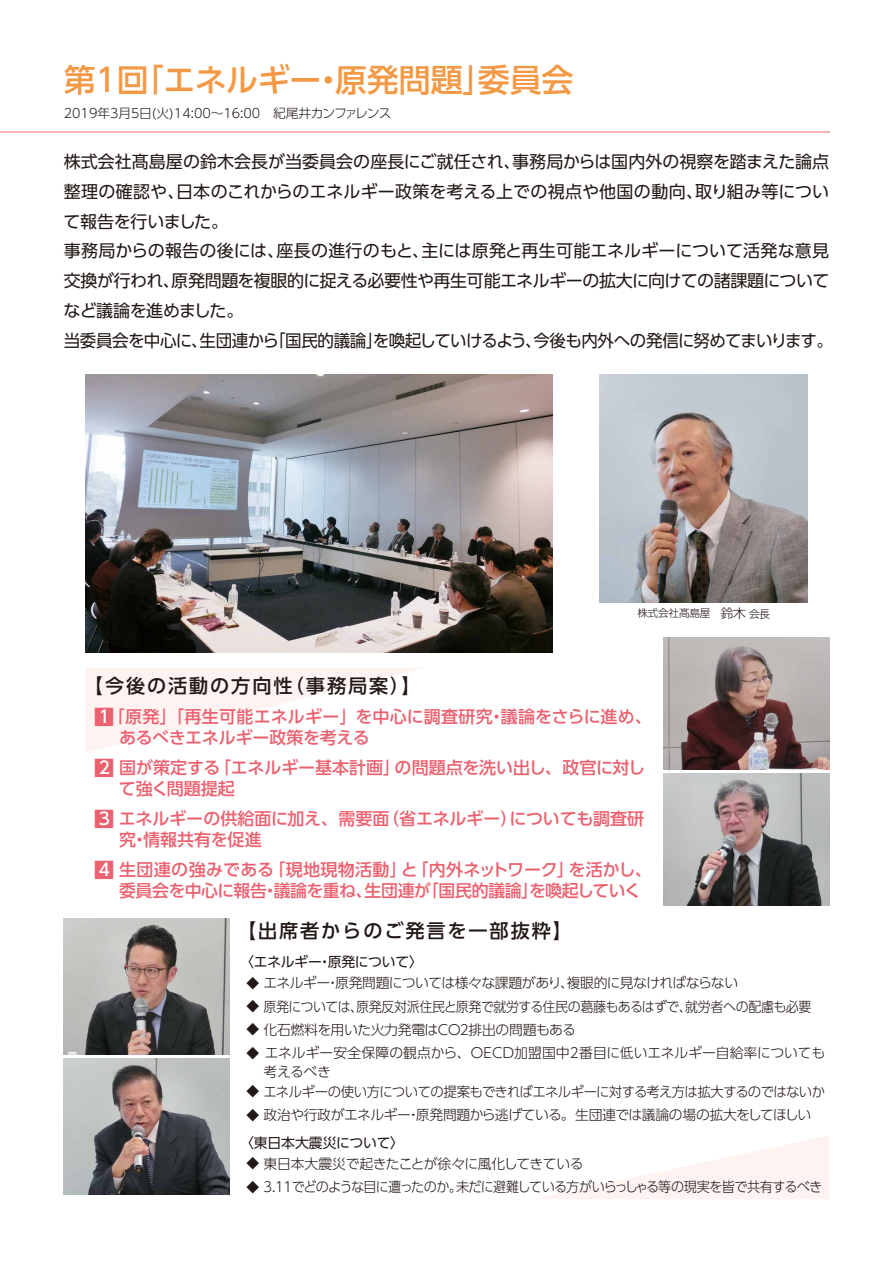
<style>
.page{position:relative;width:893px;height:1263px;background:#fff}
.page>*{position:absolute;margin:0;border:0;box-sizing:border-box;transform-origin:0 0}
.t1{font:500 31.95px "UD Shin Go Pro";color:#f39945}
.t2{font:500 19.2px "UD Shin Go Pro";letter-spacing:.1em;color:#221815}
.t3{font:16.95px/29.7px "UD Shin Go Pro";letter-spacing:-.02em;color:#221815}
.t4{font:500 16.95px/21.3px "UD Shin Go Pro";letter-spacing:-.01em;color:#eb616f}
.t5{font:300 13.8px/27.6px "UD Shin Go Pro";letter-spacing:-.04em;color:#221815}
.t6{font:300 13.8px "UD Shin Go Pro";letter-spacing:-.04em;color:#221815;scale:.95 1}
.t7{font:300 13.8px/19.2px "UD Shin Go Pro";letter-spacing:-.01em;color:#221815}
.t8{font:300 13.8px "UD Shin Go Pro";letter-spacing:-.04em;color:#221815;scale:.94 1}
.t9{font:13.8px "UD Shin Go Pro";letter-spacing:-.015em;color:#221815}
.t10{font:300 12.75px "UD Shin Go Pro";color:#221815}
.t11{font:300 10.65px "UD Shin Go Pro";letter-spacing:-.02em;color:#221815}
.s1{font-size:12.75px}
.s2{font-size:21.3px}
.s3{color:#fff}
.s4{font-weight:500;font-size:12.75px}
.s5{font-weight:400}
</style>
<div class="page">
<svg style="left:536px;top:1136px;width:293px;height:63px"></svg>
<svg style="left:85px;top:668px;width:336px;height:84px"></svg>
<hr style="left:0;top:132px;width:829px;height:1px;background:#f5b7b5">
<img style="left:85px;top:374px;width:468px;height:279px">
<img style="left:600px;top:374px;width:208px;height:228px">
<img style="left:663px;top:638px;width:166px;height:132px">
<img style="left:64px;top:918px;width:166px;height:136px">
<img style="left:663px;top:774px;width:166px;height:132px">
<img style="left:64px;top:1059px;width:166px;height:136px">
<h1 class="t1" style="left:64px;top:54px;width:511px">第1回「エネルギー・原発問題」委員会</h1>
<p class="t10" style="left:64px;top:102px;width:329px">2019年3⽉ 5⽇ (⽕)14:00〜16:00　紀尾井カンファレンス</p>
<p class="t3" style="left:64px;top:146px;width:771px">株式会社髙島屋の鈴⽊会⻑が当委員会の座⻑にご就任され、事務局からは国内外の視察を踏まえた論点整理の確認や、⽇本のこれからのエネルギー政策を考える上での視点や他国の動向、取り組み等について報告を⾏いました。<br>事務局からの報告の後には、座⻑の進⾏のもと、主には原発と再⽣可能エネルギーについて活発な意⾒交換が⾏われ、原発問題を複眼的に捉える必要性や再⽣可能エネルギーの拡⼤に向けての諸課題についてなど議論を進めました。<br>当委員会を中⼼に、⽣団連から「国⺠的議論」を喚起していけるよう、今後も内外への発信に努めてまいります。</p>
<p class="t2" style="left:84px;top:670px;width:338px">【今後の活動の⽅向性（事務局案）】</p>
<p class="t11" style="left:637px;top:604px;width:134px">株式会社髙島屋　<span class="s1">鈴木</span> 会長</p>
<p class="t4" style="left:119px;top:705px;width:534px;text-indent:-26px"><span class="s2">■</span><span class="s3">1</span> 「原発」「再⽣可能エネルギー」を中⼼に調査研究・議論をさらに進め、あるべきエネルギー政策を考える</p>
<p class="t4" style="left:119px;top:756px;width:528px;text-indent:-25px"><span class="s2">■</span><span class="s3">2</span> 国が策定する「エネルギー基本計画」の問題点を洗い出し、政官に対して強く問題提起</p>
<p class="t4" style="left:119px;top:807px;width:527px;text-indent:-26px"><span class="s2">■</span><span class="s3">3</span> エネルギーの供給⾯に加え、需要⾯（省エネルギー）についても調査研究・情報共有を促進</p>
<p class="t4" style="left:119px;top:858px;width:534px;text-indent:-26px"><span class="s2">■</span><span class="s3">4</span> ⽣団連の強みである「現地現物活動」と「内外ネットワーク」を活かし、委員会を中⼼に報告・議論を重ね、⽣団連が「国⺠的議論」を喚起していく</p>
<p class="t2" style="left:237px;top:915px;width:336px">【出席者からのご発⾔を⼀部抜粋】</p>
<p class="t9" style="left:240px;top:950px;width:184px">〈エネルギー・原発について〉</p>
<p class="t5" style="left:247px;top:968px;width:493px"><span class="s4">◆</span> エネルギー・原発問題については様々な課題があり、複眼的に⾒なければならない</p>
<p class="t8" style="left:247px;top:995px;width:602px"><span class="s4">◆</span> 原発については、原発反対派住⺠と原発で就労する住⺠の葛藤もあるはずで、就労者への配慮も必要</p>
<p class="t5" style="left:247px;top:1015px;width:331px"><span class="s4">◆</span> 化⽯燃料を⽤いた⽕⼒発電はＣＯ２排出の問題もある</p>
<p class="t7" style="left:264px;top:1043px;width:563px;text-indent:-17px"><span class="s4">◆</span> エネルギー安全保障の観点から、ＯＥＣＤ加盟国中2番⽬に低いエネルギー⾃給率についても考えるべき</p>
<p class="t5" style="left:247px;top:1077px;width:580px"><span class="s4">◆</span> エネルギーの使い⽅についての提案もできればエネルギーに対する考え⽅は拡⼤するのではないか</p>
<p class="t5" style="left:240px;top:1100px;width:573px;text-indent:6px"><span class="s4">◆</span> 政治や⾏政がエネルギー・原発問題から逃げている。⽣団連では議論の場の拡⼤をしてほしい<span class="s5">〈東⽇本⼤震災について〉</span></p>
<p class="t5" style="left:247px;top:1149px;width:338px"><span class="s4">◆</span> 東⽇本⼤震災で起きたことが徐々に⾵化してきている</p>
<p class="t6" style="left:247px;top:1176px;width:608px"><span class="s4">◆</span> 3.11でどのような⽬に遭ったのか。未だに避難している⽅がいらっしゃる等の現実を皆で共有するべき</p>
</div>
